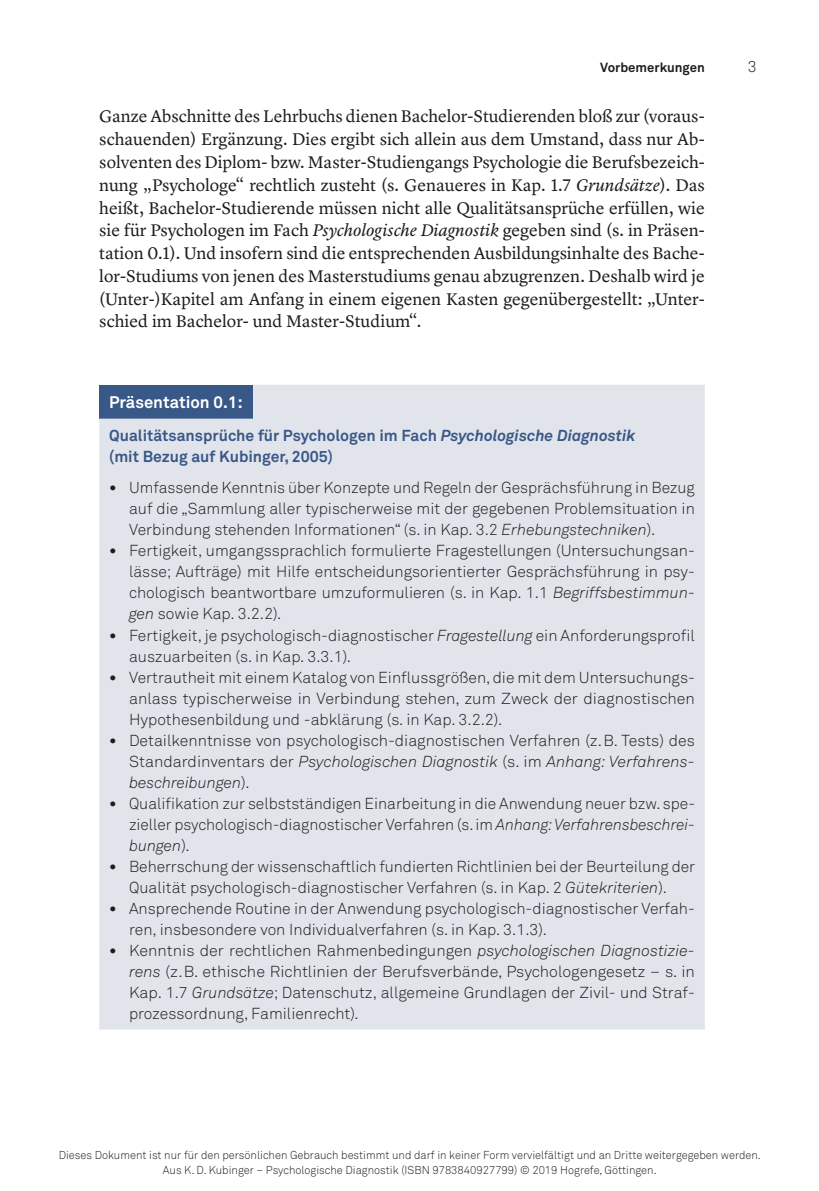
<style>
.page{position:relative;width:819px;height:1191px;background:#fff}
.page>*{position:absolute;margin:0;border:0;box-sizing:border-box;transform-origin:0 0}
.t1{font:17.5px/22.8px "Lyon Text";color:#1d1d1b;text-align:justify}
.t2{font:700 16.62px "Akkurat Pro";color:#fff}
.t3{font:300 15.75px/21px "Akkurat Pro";color:#1d1d1b;text-align:justify}
.t4{font:700 15.75px/21px "Akkurat Pro";color:#385888}
.t5{font:700 13.12px "Akkurat Pro";color:#1d1d1b}
.t6{font:300 11.38px/14.9px "Akkurat Pro";color:#1d1d1b;text-align:center}
.s1{font-style:italic}
.s2{font-weight:700;font-size:17.5px}
</style>
<div class="page">
<div style="left:99px;top:385px;width:605px;height:644px;background:#e2e4ec"></div>
<p class="t5" style="left:600px;top:59px;width:106px">Vorbemerkungen</p>
<p class="t1" style="left:99px;top:104px;width:607px">Ganze Abschnitte des Lehrbuchs dienen Bachelor-Studierenden bloß zur (voraus&shy;schauenden) Ergänzung. Dies ergibt sich allein aus dem Umstand, dass nur Ab&shy;solventen des Diplom- bzw. Master-Studiengangs Psychologie die Berufsbezeich&shy;nung „Psychologe“ rechtlich zusteht (s. Genaueres in Kap. 1.7 <span class="s1">Grundsätze</span>). Das heißt, Bachelor-Studierende müssen nicht alle Qualitätsansprüche erfüllen, wie sie für Psychologen im Fach <span class="s1">Psychologische Diagnostik</span> gegeben sind (s. in Präsen&shy;tation 0.1). Und insofern sind die entsprechenden Ausbildungsinhalte des Bache&shy;lor-Studiums von jenen des Masterstudiums genau abzugrenzen. Deshalb wird je (Unter-)Kapitel am Anfang in einem eigenen Kasten gegenübergestellt: „Unter&shy;schied im Bachelor- und Master-Studium“.</p>
<p class="t2" style="left:109px;top:392px;width:135px">Präsentation 0.1:</p>
<p class="t4" style="left:109px;top:425px;width:528px">Qualitätsansprüche für Psychologen im Fach <span class="s1">Psychologische Diagnostik </span>(mit Bezug auf Kubinger, 2005)</p>
<p class="t3" style="left:129px;top:477px;width:567px;text-indent:-20px"><span class="s2">•</span> Umfassende Kenntnis über Konzepte und Regeln der Gesprächsführung in Bezug auf die „Sammlung aller typischerweise mit der gegebenen Problemsituation in Verbindung stehenden Informationen“ (s. in Kap. 3.2 <span class="s1">Erhebungstechniken</span>).</p>
<p class="t3" style="left:129px;top:540px;width:567px;text-indent:-20px"><span class="s2">•</span> Fertigkeit, umgangssprachlich formulierte Fragestellungen (Untersuchungsan&shy;lässe; Aufträge) mit Hilfe entscheidungsorientierter Gesprächsführung in psy&shy;chologisch beantwortbare umzuformulieren (s. in Kap. 1.1 <span class="s1">Begriffsbestimmun&shy;gen</span> sowie Kap. 3.2.2).</p>
<p class="t3" style="left:129px;top:624px;width:567px;text-indent:-20px"><span class="s2">•</span> Fertigkeit, je psychologisch-diagnostischer <span class="s1">Fragestellung</span> ein Anforderungsprofil auszuarbeiten (s. in Kap. 3.3.1).</p>
<p class="t3" style="left:129px;top:666px;width:567px;text-indent:-20px"><span class="s2">•</span> Vertrautheit mit einem Katalog von Einflussgrößen, die mit dem Untersuchungs&shy;anlass typischerweise in Verbindung stehen, zum Zweck der diagnostischen Hypothesenbildung und -abklärung (s. in Kap. 3.2.2).</p>
<p class="t3" style="left:129px;top:729px;width:567px;text-indent:-20px"><span class="s2">•</span> Detailkenntnisse von psychologisch-diagnostischen Verfahren (z.B. Tests) des Standardinventars der <span class="s1">Psychologischen Diagnostik</span> (s. im <span class="s1">Anhang: Verfahrens&shy;beschreibungen</span>).</p>
<p class="t3" style="left:129px;top:792px;width:567px;text-indent:-20px"><span class="s2">•</span> Qualifikation zur selbstständigen Einarbeitung in die Anwendung neuer bzw. spe&shy;zieller psychologisch-diagnostischer Verfahren (s. im <span class="s1">Anhang: Verfahrensbeschrei&shy;bungen</span>).</p>
<p class="t3" style="left:109px;top:855px;width:587px;text-align:center"><span class="s2">•</span> Beherrschung der wissenschaftlich fundierten Richtlinien bei der Beurteilung der<br>Qualität psychologisch-diagnostischer Verfahren (s. in Kap. 2 <span class="s1">Gütekriterien</span>).</p>
<p class="t3" style="left:129px;top:897px;width:567px;text-indent:-20px"><span class="s2">•</span> Ansprechende Routine in der Anwendung psychologisch-diagnostischer Verfah&shy;ren, insbesondere von Individualverfahren (s. in Kap. 3.1.3).</p>
<p class="t3" style="left:129px;top:939px;width:567px;text-indent:-20px"><span class="s2">•</span> Kenntnis der rechtlichen Rahmenbedingungen <span class="s1">psychologischen Diagnostizie&shy;rens</span> (z.B. ethische Richtlinien der Berufsverbände, Psychologengesetz – s. in Kap. 1.7 <span class="s1">Grundsätze</span>; Datenschutz, allgemeine Grundlagen der Zivil- und Straf&shy;prozessordnung, Familienrecht).</p>
<p class="t3" style="left:748px;top:56px;width:10px">3</p>
<p class="t6" style="left:59px;top:1147px;width:703px">Dieses Dokument ist nur für den persönlichen Gebrauch bestimmt und darf in keiner Form vervielfältigt und an Dritte weitergegeben werden.<br>Aus K. D. Kubinger – Psychologische Diagnostik (ISBN 9783840927799) © 2019 Hogrefe, Göttingen.</p>
</div>
